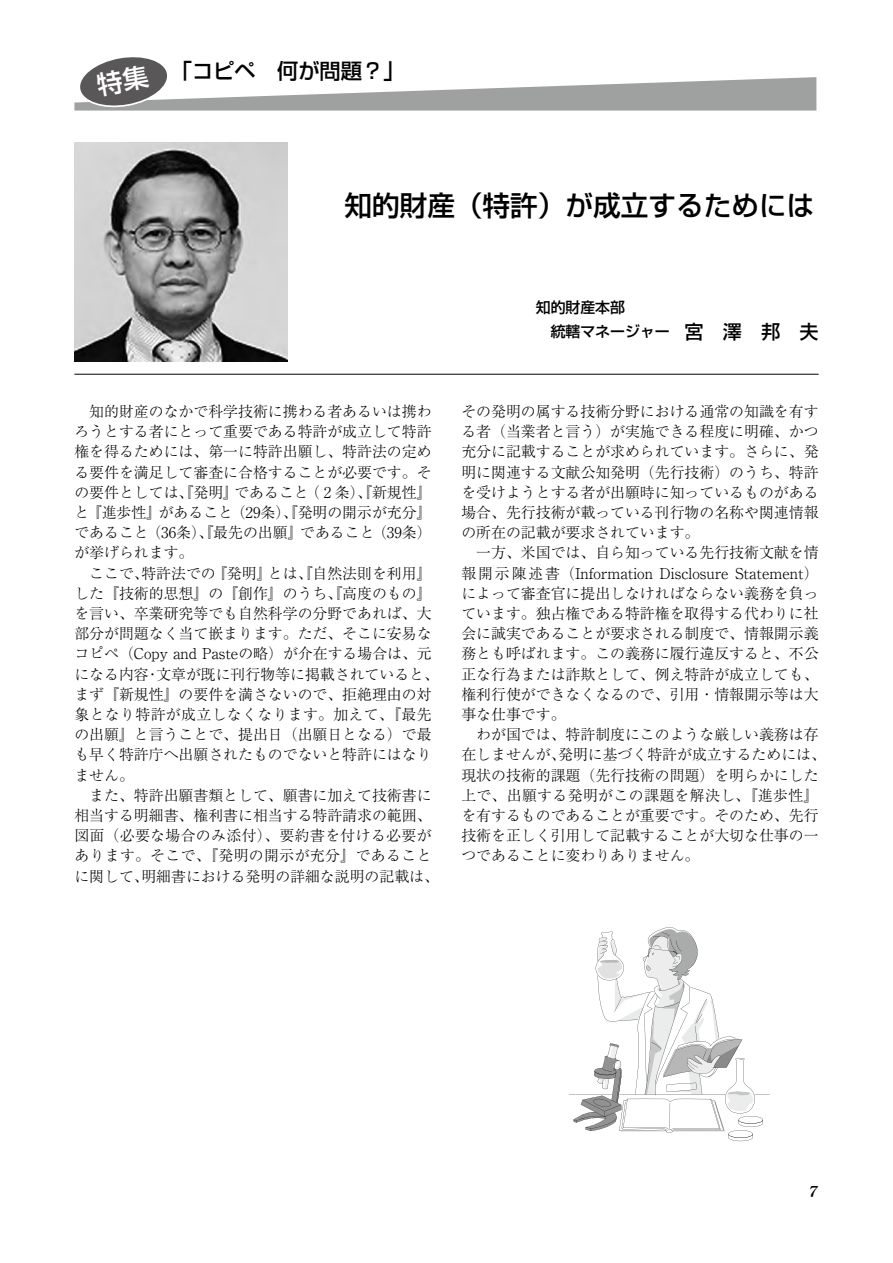
<style>
.page{position:relative;width:893px;height:1263px;background:#fff}
.page>*{position:absolute;margin:0;border:0;box-sizing:border-box;transform-origin:0 0}
.t1{font:500 27.6px "Shin Go Pr 6";color:#000}
.t2{font:21.3px "Shin Go Pro Medium 90 msp RKSJ H";color:#000}
.t3{font:500 19.2px "Shin Go Pr 6";color:#000}
.t4{font:italic 16.95px "DFHS Mincho Std W7";color:#000}
.t5{font:300 14.85px/20.2px "Ryumin Pro";color:#000}
.t6{font:300 14.85px "Ryumin Pro";letter-spacing:.025em;color:#000}
.t7{font:500 14.85px "Shin Go Pr 6";color:#000}
</style>
<div class="page">
<hr style="left:74px;top:374px;width:745px;height:1px;background:#000">
<img style="left:74px;top:142px;width:213px;height:219px">
<svg style="left:569px;top:927px;width:201px;height:215px"></svg>
<svg style="left:74px;top:57px;width:742px;height:54px"></svg>
<h2 class="t2" style="left:171px;top:54px;width:235px">「コピペ　何が問題？」</h2>
<h1 class="t1" style="left:344px;top:183px;width:471px">知的財産（特許）が成立するためには</h1>
<p class="t7" style="left:536px;top:295px;width:91px">知的財産本部</p>
<p class="t5" style="left:74px;top:400px;width:359px;text-align:right">知的財産のなかで科学技術に携わる者あるいは携わろうとする者にとって重要である特許が成立して特許権を得るためには、第一に特許出願し、特許法の定める要件を満足して審査に合格することが必要です。そ（ 2 条）、『新規性『</p>
<p class="t5" style="left:231px;top:481px;width:202px;text-indent:-156px">の要件としては、『発明』<br>（29条）、『発明の開示が充分『</p>
<p class="t5" style="left:234px;top:481px;width:76px">であること</p>
<p class="t5" style="left:87px;top:501px;width:76px">『進歩性』</p>
<p class="t5" style="left:159px;top:501px;width:76px">があること</p>
<p class="t5" style="left:74px;top:501px;width:16px">と</p>
<p class="t5" style="left:146px;top:521px;width:158px">（36条）、『最先の出願』</p>
<p class="t5" style="left:74px;top:521px;width:121px">であること<br>が挙げられます。</p>
<p class="t5" style="left:300px;top:521px;width:76px">であること</p>
<p class="t5" style="left:372px;top:521px;width:61px">（39条(</p>
<p class="t5" style="left:268px;top:562px;width:165px">とは、『自然法則を利用『</p>
<p class="t5" style="left:212px;top:562px;width:61px">『発明』</p>
<p class="t5" style="left:141px;top:562px;width:76px">特許法での</p>
<p class="t5" style="left:89px;top:562px;width:61px">ここで、</p>
<p class="t5" style="left:74px;top:582px;width:359px">した『技術的思想』の『創作』のうち、『高度のもの『</p>
<p class="t5" style="left:74px;top:602px;width:359px">を言い、卒業研究等でも自然科学の分野であれば、大</p>
<p class="t5" style="left:74px;top:622px;width:359px">部分が問題なく当て嵌まります。ただ、そこに安易な</p>
<p class="t5" style="left:74px;top:643px;width:359px">コピペ（Copy and Pasteの略）が介在する場合は、元</p>
<p class="t5" style="left:156px;top:663px;width:284px">文章が既に刊行物等に掲載されていると、</p>
<p class="t5" style="left:74px;top:663px;width:359px">になる内容<br>まず『新規性』の要件を満さないので、拒絶理由の対象となり特許が成立しなくなります。加えて、『最先の出願』と言うことで、提出日（出願日となる）で最も早く特許庁へ出願されたものでないと特許にはなりません。</p>
<p class="t5" style="left:89px;top:784px;width:344px">また、特許出願書類として、願書に加えて技術書に</p>
<p class="t5" style="left:74px;top:804px;width:359px">相当する明細書、権利書に相当する特許請求の範囲、</p>
<p class="t6" style="left:74px;top:824px;width:359px">図面（必要な場合のみ添付）、要約書を付ける必要が</p>
<p class="t6" style="left:74px;top:844px;width:359px">あります。そこで、『発明の開示が充分』であること</p>
<p class="t5" style="left:141px;top:865px;width:299px">明細書における発明の詳細な説明の記載は、</p>
<p class="t5" style="left:145px;top:663px;width:16px">・</p>
<p class="t5" style="left:74px;top:865px;width:76px">に関して、</p>
<p class="t3" style="left:685px;top:316px;width:135px">宮　澤　邦　夫</p>
<p class="t7" style="left:551px;top:319px;width:135px">統轄マネージャー　</p>
<p class="t5" style="left:461px;top:400px;width:359px;text-align:justify">その発明の属する技術分野における通常の知識を有する者（当業者と言う）が実施できる程度に明確、かつ充分に記載することが求められています。さらに、発明に関連する文献公知発明（先行技術）のうち、特許を受けようとする者が出願時に知っているものがある場合、先行技術が載っている刊行物の名称や関連情報の所在の記載が要求されています。</p>
<p class="t5" style="left:461px;top:541px;width:359px;text-align:justify;text-indent:15px">一方、米国では、自ら知っている先行技術文献を情報開示陳述書（Information Disclosure Statement(によって審査官に提出しなければならない義務を負っています。独占権である特許権を取得する代わりに社会に誠実であることが要求される制度で、情報開示義務とも呼ばれます。この義務に履行違反すると、不公正な行為または詐欺として、例え特許が成立しても、権利行使ができなくなるので、引用・情報開示等は大事な仕事です。</p>
<p class="t5" style="left:558px;top:723px;width:269px;text-indent:-82px">わが国では、特許制度にこのような厳しい義務は存発明に基づく特許が成立するためには、</p>
<p class="t5" style="left:461px;top:743px;width:359px">在しませんが、<br>現状の技術的課題（先行技術の問題）を明らかにした上で、出願する発明がこの課題を解決し、『進歩性『を有するものであることが重要です。そのため、先行技術を正しく引用して記載することが大切な仕事の一つであることに変わりありません。</p>
<p class="t4" style="left:807px;top:1181px;width:15px">7</p>
</div>
